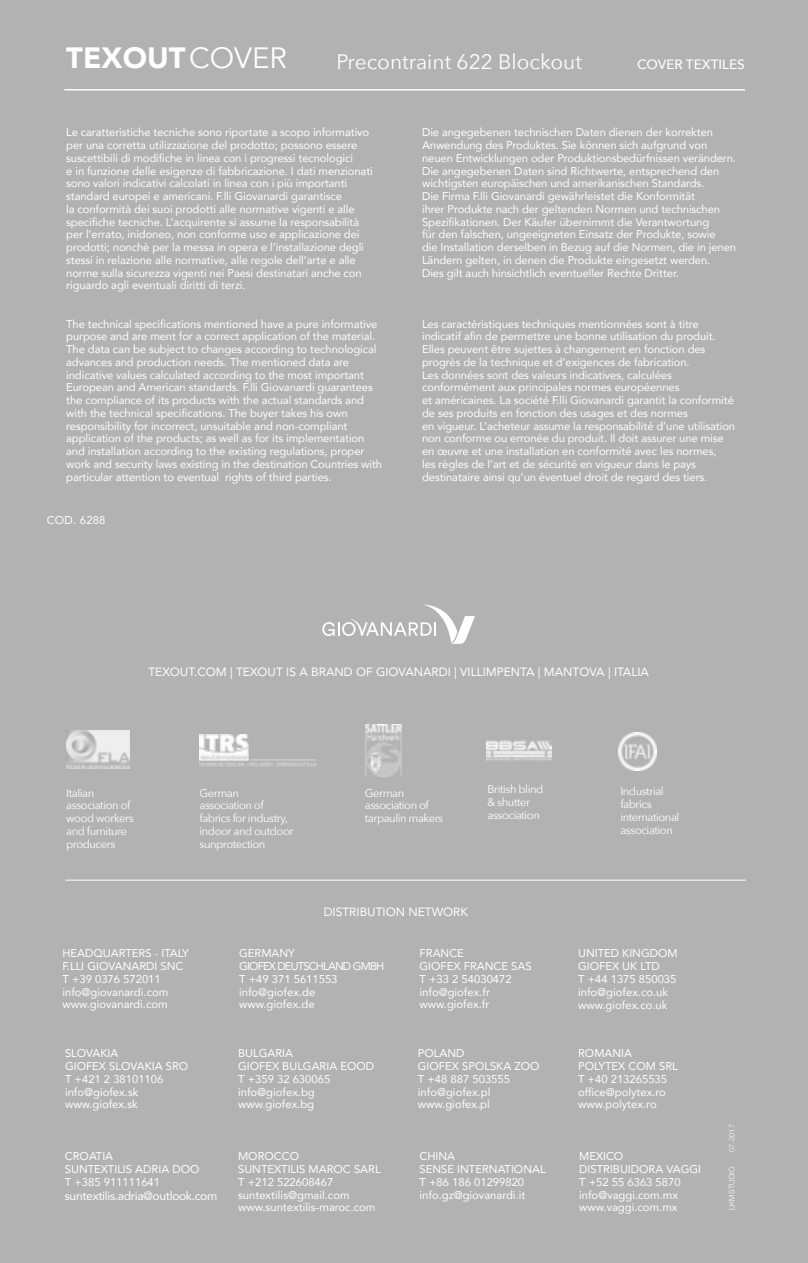
<style>
.page{position:relative;width:808px;height:1263px;background:#b3b2b2}
.page>*{position:absolute;margin:0;border:0;box-sizing:border-box;transform-origin:0 0}
.t1{font:900 30.3px "Avenir";color:#fff}
.t2{font:900 29.25px "Avenir";color:#fff}
.t3{font:21px "Avenir Next";color:#fff}
.t4{font:500 13.5px "Avenir Next";color:#fff}
.t5{font:12px "Avenir";color:#fff}
.t6{font:12px "Avenir";letter-spacing:-.025em;color:#fff}
.t7{font:11.25px/12.8px "Avenir";letter-spacing:-.01em;color:#fff}
.t8{font:11.25px/12.8px "Avenir Next";letter-spacing:-.04em;color:#fff}
.t9{font:300 7.5px "Helvetica Neue";letter-spacing:.03em;color:#fff}
.s1{font-weight:400}
</style>
<div class="page">
<img style="left:200px;top:735px;width:116px;height:31px">
<img style="left:365px;top:725px;width:36px;height:52px">
<img style="left:486px;top:740px;width:66px;height:21px">
<hr style="left:65px;top:880px;width:681px;height:1px;background:#fff">
<img style="left:618px;top:732px;width:39px;height:38px">
<img style="left:67px;top:731px;width:63px;height:37px">
<svg style="left:322px;top:604px;width:153px;height:40px"></svg>
<hr style="left:64px;top:89px;width:681px;height:1px;background:#fff">
<hr style="left:64px;top:90px;width:681px;height:1px;background:#fff">
<h1 class="t1" style="left:49px;top:33px;width:125px">TEXOUT</h1>
<h3 class="t3" style="left:315px;top:43px;width:173px">Cristalplus 500 2S</h3>
<p class="t4" style="left:638px;top:53px;width:47px">VISION</p>
<h2 class="t2" style="left:66px;top:33px;width:222px">TEXOUT<span class="s1">COVER</span></h2>
<h3 class="t3" style="left:336px;top:44px;width:247px">Precontraint 622 Blockout</h3>
<p class="t4" style="left:637px;top:53px;width:109px">COVER TEXTILES</p>
<p class="t4" style="left:647px;top:53px;width:105px">SHADE FABRICS</p>
<p class="t7" style="left:66px;top:126px;width:308px">Le caratteristiche tecniche sono riportate a scopo informativo per una corretta utilizzazione del prodotto; possono essere suscettibili di modifiche in linea con i progressi tecnologici<br>e in funzione delle esigenze di fabbricazione. I dati menzionati sono valori indicativi calcolati in linea con i più importanti standard europei e americani. F.lli Giovanardi garantisce<br>la conformità dei suoi prodotti alle normative vigenti e alle specifiche tecniche. L’acquirente si assume la responsabilità per l’errato, inidoneo, non conforme uso e applicazione dei prodotti; nonchè per la messa in opera e l’installazione degli stessi in relazione alle normative, alle regole dell’arte e alle norme sulla sicurezza vigenti nei Paesi destinatari anche con riguardo agli eventuali diritti di terzi.</p>
<p class="t7" style="left:66px;top:317px;width:317px">The technical specifications mentioned have a pure informative purpose and are ment for a correct application of the material.<br>The data can be subject to changes according to technological advances and production needs. The mentioned data are indicative values calculated according to the most important European and American standards. F.lli Giovanardi guarantees the compliance of its products with the actual standards and with the technical specifications. The buyer takes his own responsibility for incorrect, unsuitable and non-compliant application of the products; as well as for its implementation and installation according to the existing regulations, proper work and security laws existing in the destination Countries with particular attention to eventual rights of third parties.</p>
<p class="t7" style="left:47px;top:513px;width:60px">COD. 6288</p>
<p class="t7" style="left:422px;top:126px;width:315px">Die angegebenen technischen Daten dienen der korrekten Anwendung des Produktes. Sie können sich aufgrund von neuen Entwicklungen oder Produktionsbedürfnissen verändern.<br>Die angegebenen Daten sind Richtwerte, entsprechend den wichtigsten europäischen und amerikanischen Standards.<br>Die Firma F.lli Giovanardi gewährleistet die Konformität<br>ihrer Produkte nach der geltenden Normen und technischen Spezifikationen. Der Käufer übernimmt die Verantwortung<br>für den falschen, ungeeigneten Einsatz der Produkte, sowie<br>die Installation derselben in Bezug auf die Normen, die in jenen Ländern gelten, in denen die Produkte eingesetzt werden.<br>Dies gilt auch hinsichtlich eventueller Rechte Dritter.</p>
<p class="t7" style="left:422px;top:317px;width:314px">Les caractéristiques techniques mentionnées sont à titre indicatif afin de permettre une bonne utilisation du produit.<br>Elles peuvent être sujettes à changement en fonction des progrès de la technique et d’exigences de fabrication.<br>Les données sont des valeurs indicatives, calculées conformément aux principales normes européennes<br>et américaines. La société F.lli Giovanardi garantit la conformité de ses produits en fonction des usages et des normes<br>en vigueur. L’acheteur assume la responsabilité d’une utilisation non conforme ou erronée du produit. Il doit assurer une mise en œuvre et une installation en conformité avec les normes,<br>les règles de l’art et de sécurité en vigueur dans le pays destinataire ainsi qu’un éventuel droit de regard des tiers.</p>
<p class="t5" style="left:148px;top:662px;width:502px">TEXOUT.COM | TEXOUT IS A BRAND OF GIOVANARDI | VILLIMPENTA | MANTOVA | ITALIA</p>
<p class="t8" style="left:66px;top:786px;width:69px">Italian association of wood workers and furniture producers</p>
<p class="t8" style="left:487px;top:782px;width:57px">British blind &amp; shutter association</p>
<p class="t8" style="left:200px;top:786px;width:95px">German association of fabrics for industry, indoor and outdoor sunprotection</p>
<p class="t8" style="left:365px;top:786px;width:80px">German association of tarpaulin makers</p>
<p class="t8" style="left:620px;top:785px;width:61px">Industrial fabrics international association</p>
<p class="t5" style="left:324px;top:902px;width:146px">DISTRIBUTION NETWORK</p>
<p class="t7" style="left:62px;top:947px;width:128px">HEADQUARTERS - ITALY<br>F.LLI GIOVANARDI SNC<br>T +39 0376 572011 info@giovanardi.com www.giovanardi.com</p>
<p class="t7" style="left:419px;top:947px;width:114px">FRANCE<br>GIOFEX FRANCE SAS<br>T +33 2 54030472 info@giofex.fr www.giofex.fr</p>
<p class="t7" style="left:578px;top:947px;width:101px">UNITED KINGDOM<br>GIOFEX UK LTD<br>T +44 1375 850035 info@giofex.co.uk www.giofex.co.uk</p>
<p class="t7" style="left:418px;top:1047px;width:123px">POLAND<br>GIOFEX SPOLSKA ZOO<br>T +48 887 503555 info@giofex.pl www.giofex.pl</p>
<p class="t7" style="left:578px;top:1047px;width:101px">ROMANIA<br>POLYTEX COM SRL<br>T +40 213265535 office@polytex.ro www.polytex.ro</p>
<p class="t7" style="left:239px;top:947px;width:147px">GERMANY<br>GIOFEX DEUTSCHLAND GMBH<br>T +49 371 5611553 info@giofex.de www.giofex.de</p>
<p class="t7" style="left:238px;top:1047px;width:138px">BULGARIA<br>GIOFEX BULGARIA EOOD<br>T +359 32 630065 info@giofex.bg www.giofex.bg</p>
<p class="t7" style="left:65px;top:1047px;width:125px">SLOVAKIA<br>GIOFEX SLOVAKIA SRO<br>T +421 2 38101106 info@giofex.sk www.giofex.sk</p>
<p class="t7" style="left:65px;top:1150px;width:136px">CROATIA<br>SUNTEXTILIS ADRIA DOO<br>T +385 911111641</p>
<p class="t6" style="left:65px;top:1186px;width:154px">suntextilis.adria@outlook.com</p>
<p class="t7" style="left:238px;top:1150px;width:144px">MOROCCO<br>SUNTEXTILIS MAROC SARL<br>T +212 522608467 suntextilis@gmail.com www.suntextilis-maroc.com</p>
<p class="t7" style="left:419px;top:1149px;width:128px">CHINA<br>SENSE INTERNATIONAL<br>T +86 186 01299820 info.gz@giovanardi.it</p>
<p class="t7" style="left:579px;top:1150px;width:124px">MEXICO<br>DISTRIBUIDORA VAGGI<br>T +52 55 6363 5870 info@vaggi.com.mx www.vaggi.com.mx</p>
<p class="t9" style="left:726px;top:1152px;width:30px;rotate:-90deg">07.2017</p>
<p class="t9" style="left:726px;top:1210px;width:45px;rotate:-90deg">LKMSTUDIO</p>
</div>
